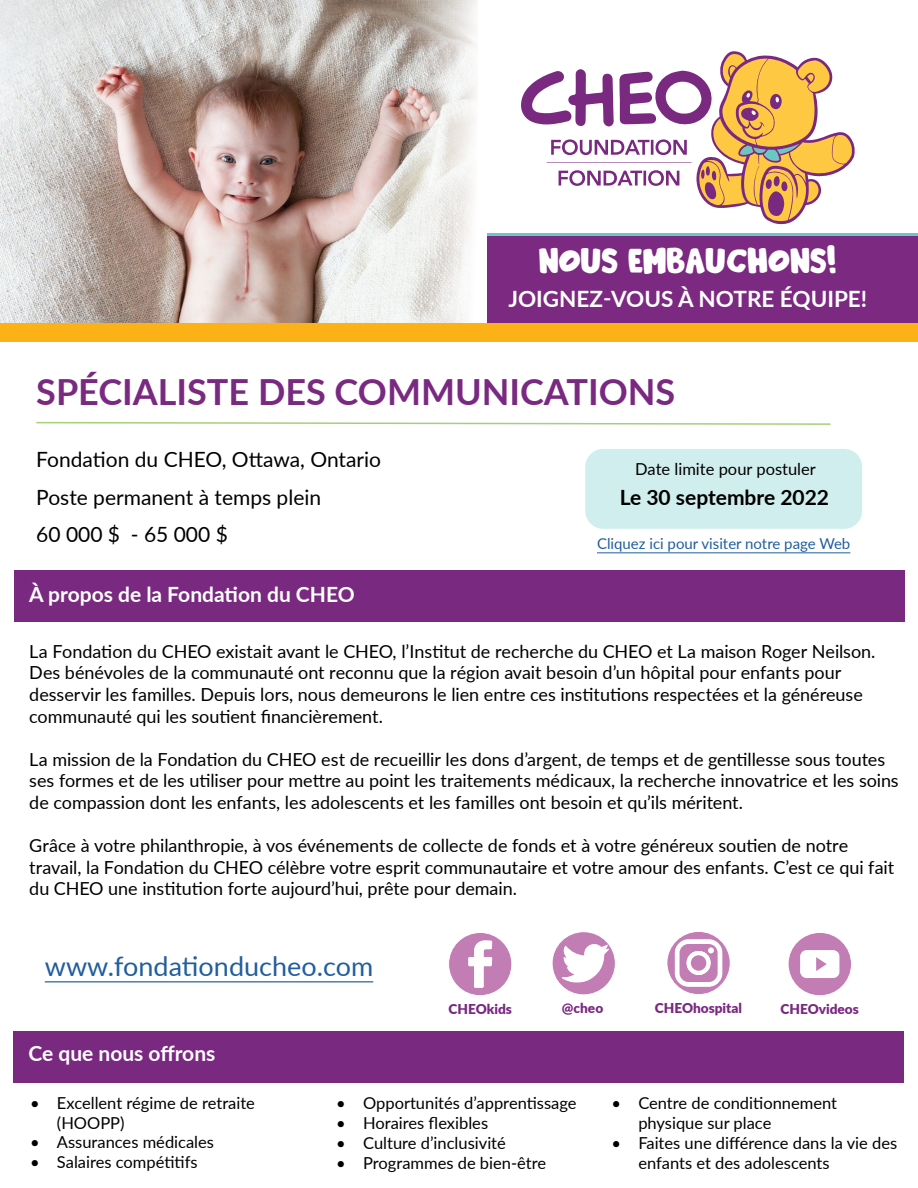
<style>
.page{position:relative;width:918px;height:1188px;background:#fff}
.page>*{position:absolute;margin:0;border:0;box-sizing:border-box;transform-origin:0 0}
.t1{font:37.5px "Beachday";color:#fff}
.t2{font:700 36px "Lato";color:#7a2981}
.t3{font:27px "Lato";color:#215e9e}
.t4{font:700 22.5px "Lato";color:#fff}
.t5{font:21px/37.7px "Lato";color:#000}
.t6{font:700 21px "Lato";color:#fff}
.t7{font:700 21px "Lato";color:#000}
.t8{font:18px/21.6px "Lato";letter-spacing:-.005em;color:#000}
.t9{font:16.5px/19.8px "Lato";color:#000}
.t10{font:15px "Lato";color:#215e9e}
.t11{font:900 13.65px "Lato";color:#7a2981}
</style>
<div class="page">
<svg style="left:487px;top:233px;width:431px;height:4px;background:#6ca0b5"></svg>
<div style="left:0;top:237px;width:918px;height:86px;background:#7b2981"></div>
<img style="left:0;top:0;width:478px;height:323px">
<div style="left:585px;top:449px;width:277px;height:80px;background:#d1eeee;border-radius:18px"></div>
<div style="left:14px;top:1031px;width:890px;height:52px;background:#7a2981"></div>
<svg style="left:521px;top:51px;width:334px;height:173px"></svg>
<svg style="left:399px;top:0;width:87px;height:322px"></svg>
<svg style="left:36px;top:421px;width:795px;height:4px"></svg>
<hr style="left:597px;top:553px;width:253px;height:1px;background:#215e9e">
<div style="left:0;top:323px;width:918px;height:18px;background:#fcb116"></div>
<div style="left:14px;top:570px;width:891px;height:52px;background:#7a2981"></div>
<hr style="left:45px;top:981px;width:328px;height:1px;background:#215e9e">
<svg style="left:449px;top:933px;width:63px;height:63px"></svg>
<svg style="left:552px;top:932px;width:63px;height:63px"></svg>
<svg style="left:788px;top:933px;width:63px;height:63px"></svg>
<svg style="left:667px;top:932px;width:63px;height:62px"></svg>
<div style="left:691px;top:955px;width:15px;height:16px;background:#c27db5;border-radius:50%"></div>
<h1 class="t1" style="left:539px;top:239px;width:299px">NOUS EMBAUCHONS!</h1>
<p class="t4" style="left:508px;top:282px;width:360px">JOIGNEZ-VOUS À NOTRE ÉQUIPE!</p>
<h2 class="t2" style="left:36px;top:365px;width:640px">SPÉCIALISTE DES COMMUNICATIONS</h2>
<p class="t5" style="left:36px;top:440px;width:346px">Fondation du CHEO, Ottawa, Ontario</p>
<p class="t5" style="left:36px;top:477px;width:286px">Poste permanent à temps plein<br>60 000 $ - 65 000 $</p>
<p class="t9" style="left:635px;top:459px;width:182px">Date limite pour postuler</p>
<p class="t7" style="left:620px;top:482px;width:211px">Le 30 septembre 2022</p>
<p class="t10" style="left:597px;top:533px;width:255px">Cliquez ici pour visiter notre page Web</p>
<p class="t6" style="left:29px;top:579px;width:327px">À propos de la Fondation du CHEO</p>
<p class="t8" style="left:29px;top:640px;width:848px">La Fondation du CHEO existait avant le CHEO, l’Institut de recherche du CHEO et La maison Roger Neilson.<br>Des bénévoles de la communauté ont reconnu que la région avait besoin d’un hôpital pour enfants pour desservir les familles. Depuis lors, nous demeurons le lien entre ces institutions respectées et la généreuse communauté qui les soutient financièrement.</p>
<p class="t8" style="left:29px;top:748px;width:871px">La mission de la Fondation du CHEO est de recueillir les dons d’argent, de temps et de gentillesse sous toutes ses formes et de les utiliser pour mettre au point les traitements médicaux, la recherche innovatrice et les soins de compassion dont les enfants, les adolescents et les familles ont besoin et qu’ils méritent.</p>
<p class="t8" style="left:29px;top:834px;width:866px">Grâce à votre philanthropie, à vos événements de collecte de fonds et à votre généreux soutien de notre travail, la Fondation du CHEO célèbre votre esprit communautaire et votre amour des enfants. C’est ce qui fait du CHEO une institution forte aujourd’hui, prête pour demain.</p>
<h3 class="t3" style="left:45px;top:946px;width:330px">www.fondationducheo.com</h3>
<p class="t11" style="left:449px;top:999px;width:65px">CHEOkids</p>
<p class="t11" style="left:562px;top:998px;width:43px">@cheo</p>
<p class="t11" style="left:655px;top:998px;width:89px">CHEOhospital</p>
<p class="t11" style="left:780px;top:999px;width:80px">CHEOvideos</p>
<p class="t6" style="left:28px;top:1038px;width:188px">Ce que nous offrons</p>
<p class="t9" style="left:57px;top:1092px;width:200px;text-indent:-27px">• Excellent régime de retraite (HOOPP)</p>
<p class="t9" style="left:30px;top:1132px;width:186px">• Assurances médicales</p>
<p class="t9" style="left:30px;top:1152px;width:169px">• Salaires compétitifs</p>
<p class="t9" style="left:336px;top:1093px;width:242px">• Opportunités d’apprentissage</p>
<p class="t9" style="left:336px;top:1112px;width:153px">• Horaires flexibles</p>
<p class="t9" style="left:336px;top:1132px;width:171px">• Culture d’inclusivité</p>
<p class="t9" style="left:336px;top:1152px;width:211px">• Programmes de bien-être</p>
<p class="t9" style="left:638px;top:1093px;width:200px;text-indent:-27px">• Centre de conditionnement physique sur place</p>
<p class="t9" style="left:638px;top:1132px;width:260px;text-indent:-27px">• Faites une différence dans la vie des enfants et des adolescents</p>
</div>
